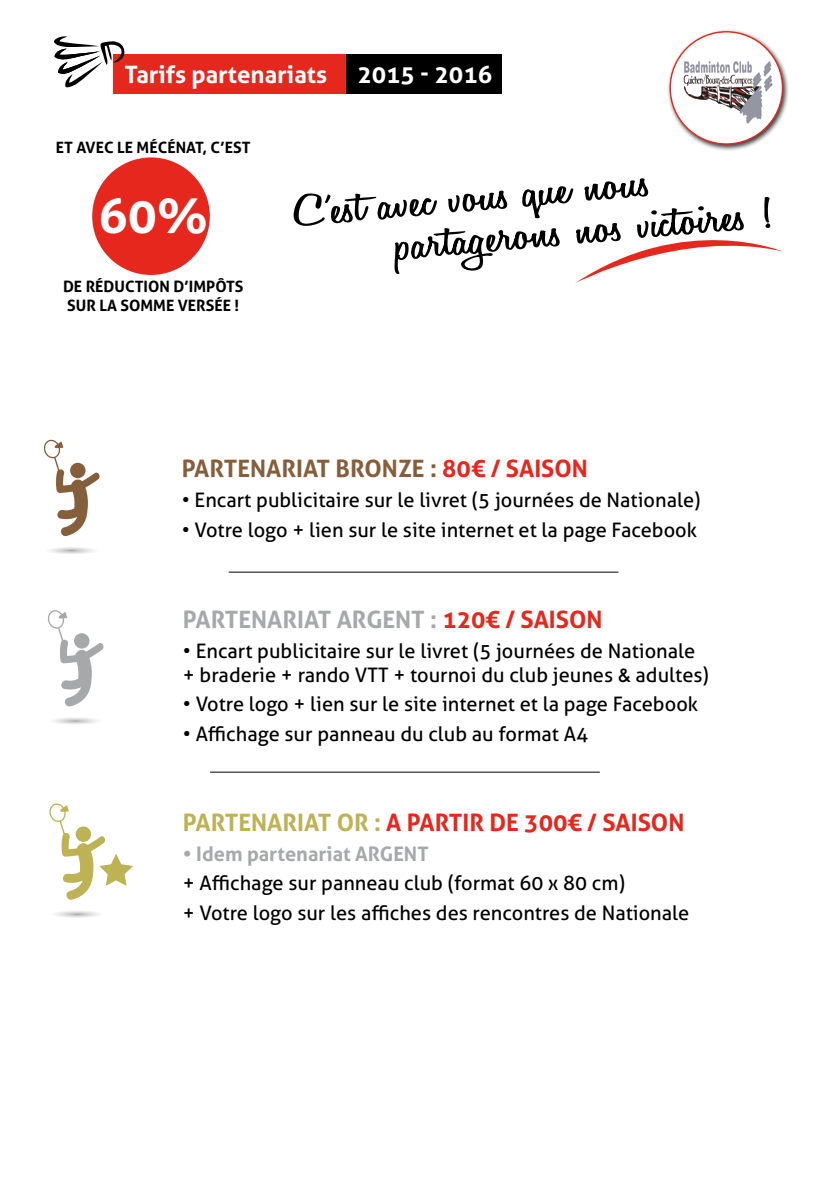
<style>
.page{position:relative;width:840px;height:1191px;background:#fff}
.page>*{position:absolute;margin:0;border:0;box-sizing:border-box;transform-origin:0 0}
.t1{font:700 48.4px "Aller";color:#fff}
.t2{font:700 24px "Aller";color:#e5271e}
.t3{font:700 24px "Aller";color:#a6a8a9}
.t4{font:700 24px "Aller";color:#855f3c}
.t5{font:700 24px "Aller";color:#fff}
.t6{font:20px/24px "Aller";color:#000}
.t7{font:700 20px "Aller";color:#a6a8a9}
.t8{font:700 15.6px/18.8px "Aller";color:#000}
.s1{color:#e5271e}
.s2{font-family:"Futura T";font-weight:500}
.s3{color:#bdb254}
</style>
<div class="page">
<div style="left:113px;top:54px;width:233px;height:40px;background:#e5271e"></div>
<div style="left:346px;top:54px;width:155px;height:40px;background:#000"></div>
<svg style="left:54px;top:36px;width:70px;height:51px"></svg>
<div style="left:666px;top:28px;width:123px;height:123px;background:#000;opacity:.75"></div>
<div style="left:669px;top:32px;width:113px;height:112px;background:#fff;border-radius:50%"></div>
<img style="left:672px;top:48px;width:110px;height:80px">
<svg style="left:44px;top:439px;width:56px;height:98px"></svg>
<div style="left:70px;top:463px;width:15px;height:15px;background:#855f3c;border-radius:50%"></div>
<svg style="left:50px;top:547px;width:43px;height:7px"></svg>
<svg style="left:47px;top:610px;width:57px;height:97px"></svg>
<div style="left:74px;top:633px;width:15px;height:15px;background:#a6a8a9;border-radius:50%"></div>
<svg style="left:54px;top:718px;width:43px;height:6px"></svg>
<svg style="left:55px;top:911px;width:44px;height:7px"></svg>
<svg style="left:49px;top:803px;width:84px;height:97px"></svg>
<hr style="left:228px;top:571px;width:390px;height:1px;background:#000">
<hr style="left:210px;top:771px;width:389px;height:1px;background:#000">
<svg style="left:293px;top:178px;width:489px;height:105px"></svg>
<div style="left:92px;top:157px;width:118px;height:118px;background:#e5271e;border-radius:50%"></div>
<p class="t5" style="left:124px;top:60px;width:204px">Tarifs partenariats</p>
<p class="t5" style="left:357px;top:60px;width:136px">2015 - 2016</p>
<p class="t8" style="left:56px;top:138px;width:196px">ET AVEC LE MÉCÉNAT, C’EST</p>
<p class="t1" style="left:99px;top:186px;width:111px">60%</p>
<p class="t8" style="left:63px;top:277px;width:182px">DE RÉDUCTION D’IMPÔTS<br>SUR LA SOMME VERSÉE !</p>
<p class="t4" style="left:182px;top:454px;width:407px">PARTENARIAT BRONZE : <span class="s1">80€ / SAISON</span></p>
<p class="t6" style="left:182px;top:488px;width:520px">• Encart publicitaire sur le livret (5 journées de Nationale)</p>
<p class="t6" style="left:182px;top:517px;width:516px">• Votre logo + lien sur le site internet et la page Facebook</p>
<p class="t3" style="left:183px;top:604px;width:421px">PARTENARIAT ARGENT : <span class="s1">120€ / SAISON</span></p>
<p class="t6" style="left:183px;top:638px;width:527px">• Encart publicitaire sur le livret (5 journées de Nationale + braderie + rando VTT + tournoi du club jeunes <span class="s2">&amp;</span> adultes)</p>
<p class="t6" style="left:183px;top:692px;width:516px">• Votre logo + lien sur le site internet et la page Facebook</p>
<p class="t6" style="left:183px;top:721px;width:406px">• Affichage sur panneau du club au format A4</p>
<p class="t2" style="left:183px;top:807px;width:503px"><span class="s3">PARTENARIAT OR :</span> A PARTIR DE 300€ / SAISON</p>
<p class="t7" style="left:183px;top:841px;width:247px">• Idem partenariat ARGENT</p>
<p class="t6" style="left:183px;top:871px;width:443px">+ Affichage sur panneau club (format 60 x 80 cm)</p>
<p class="t6" style="left:183px;top:901px;width:507px">+ Votre logo sur les affiches des rencontres de Nationale</p>
</div>
